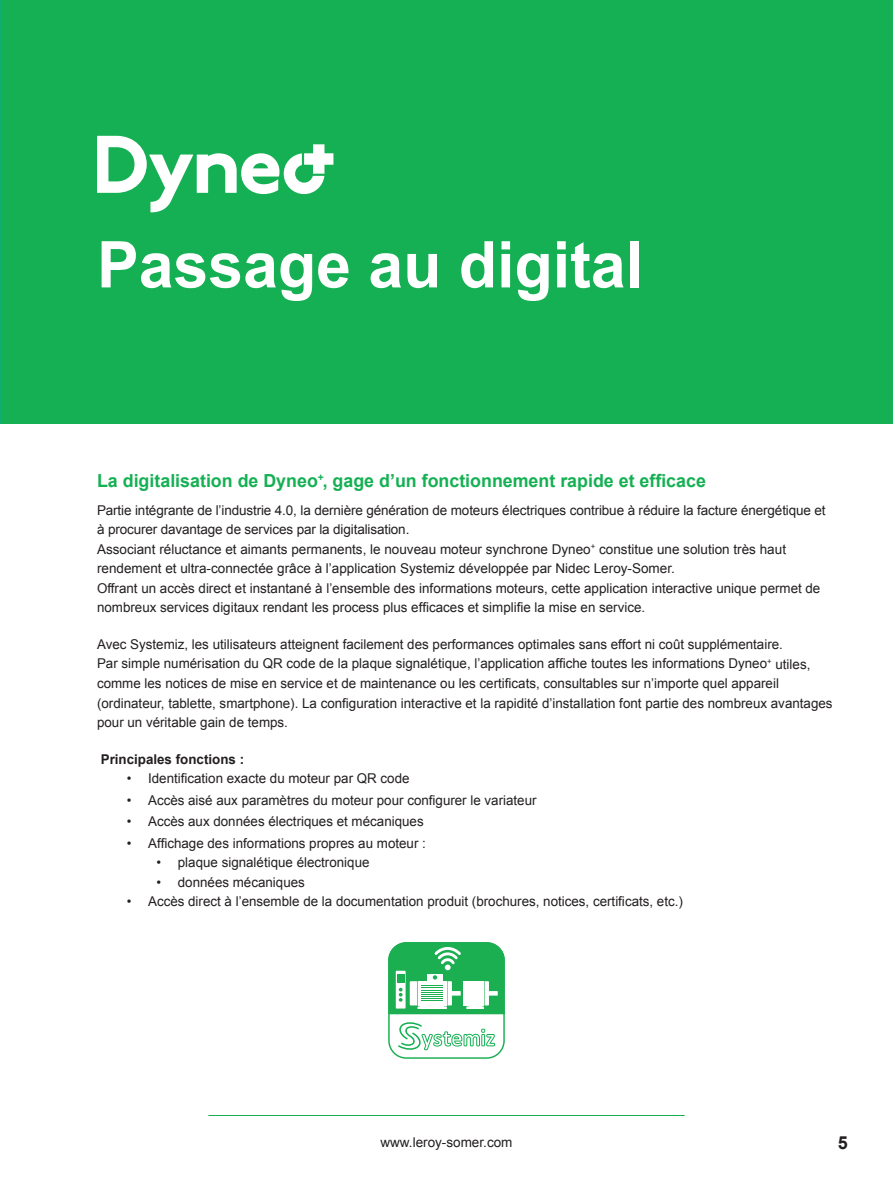
<style>
.page{position:relative;width:893px;height:1191px;background:#fff}
.page>*{position:absolute;margin:0;border:0;box-sizing:border-box;transform-origin:0 0}
.t1{font:700 64.5px "Arial";color:#fff}
.t2{font:700 18px "Arial";color:#15b053}
.t3{font:700 18px "Arial";color:#231f20}
.t4{font:13.5px/19.5px "Arial";color:#231f20}
.t5{font:700 13.5px "Arial";color:#231f20}
</style>
<div class="page">
<hr style="left:208px;top:1115px;width:477px;height:1px;background:#15b053">
<div style="left:0;top:0;width:893px;height:423px;background:#15b053"></div>
<svg style="left:389px;top:942px;width:115px;height:116px"></svg>
<svg style="left:97px;top:136px;width:236px;height:76px"></svg>
<h1 class="t1" style="left:97px;top:222px;width:547px">Passage au digital</h1>
<h2 class="t2" style="left:97px;top:469px;width:610px">La digitalisation de Dyneo<sup>+</sup>, gage d’un fonctionnement rapide et efficace</h2>
<p class="t4" style="left:97px;top:500px;width:730px">Partie intégrante de l’industrie 4.0, la dernière génération de moteurs électriques contribue à réduire la facture énergétique et à procurer davantage de services par la digitalisation.<br>Associant réluctance et aimants permanents, le nouveau moteur synchrone Dyneo<sup>+</sup> constitue une solution très haut rendement et ultra-connectée grâce à l’application Systemiz développée par Nidec Leroy-Somer.<br>Offrant un accès direct et instantané à l’ensemble des informations moteurs, cette application interactive unique permet de nombreux services digitaux rendant les process plus efficaces et simplifie la mise en service.</p>
<p class="t4" style="left:97px;top:634px;width:737px">Avec Systemiz, les utilisateurs atteignent facilement des performances optimales sans effort ni coût supplémentaire.<br>Par simple numérisation du QR code de la plaque signalétique, l’application affiche toutes les informations Dyneo<sup>+</sup> utiles, comme les notices de mise en service et de maintenance ou les certificats, consultables sur n’importe quel appareil (ordinateur, tablette, smartphone). La configuration interactive et la rapidité d’installation font partie des nombreux avantages pour un véritable gain de temps.</p>
<p class="t5" style="left:101px;top:750px;width:145px">Principales fonctions :</p>
<p class="t4" style="left:127px;top:768px;width:284px">• Identification exacte du moteur par QR code</p>
<p class="t4" style="left:127px;top:790px;width:411px">• Accès aisé aux paramètres du moteur pour configurer le variateur</p>
<p class="t4" style="left:127px;top:812px;width:298px">• Accès aux données électriques et mécaniques</p>
<p class="t4" style="left:127px;top:833px;width:301px">• Affichage des informations propres au moteur :</p>
<p class="t4" style="left:157px;top:853px;width:214px">• plaque signalétique électronique</p>
<p class="t4" style="left:157px;top:872px;width:150px">• données mécaniques</p>
<p class="t4" style="left:127px;top:892px;width:558px">• Accès direct à l’ensemble de la documentation produit (brochures, notices, certificats, etc.)</p>
<p class="t4" style="left:380px;top:1133px;width:134px">www.leroy-somer.com</p>
<h2 class="t3" style="left:838px;top:1130px;width:12px">5</h2>
</div>
